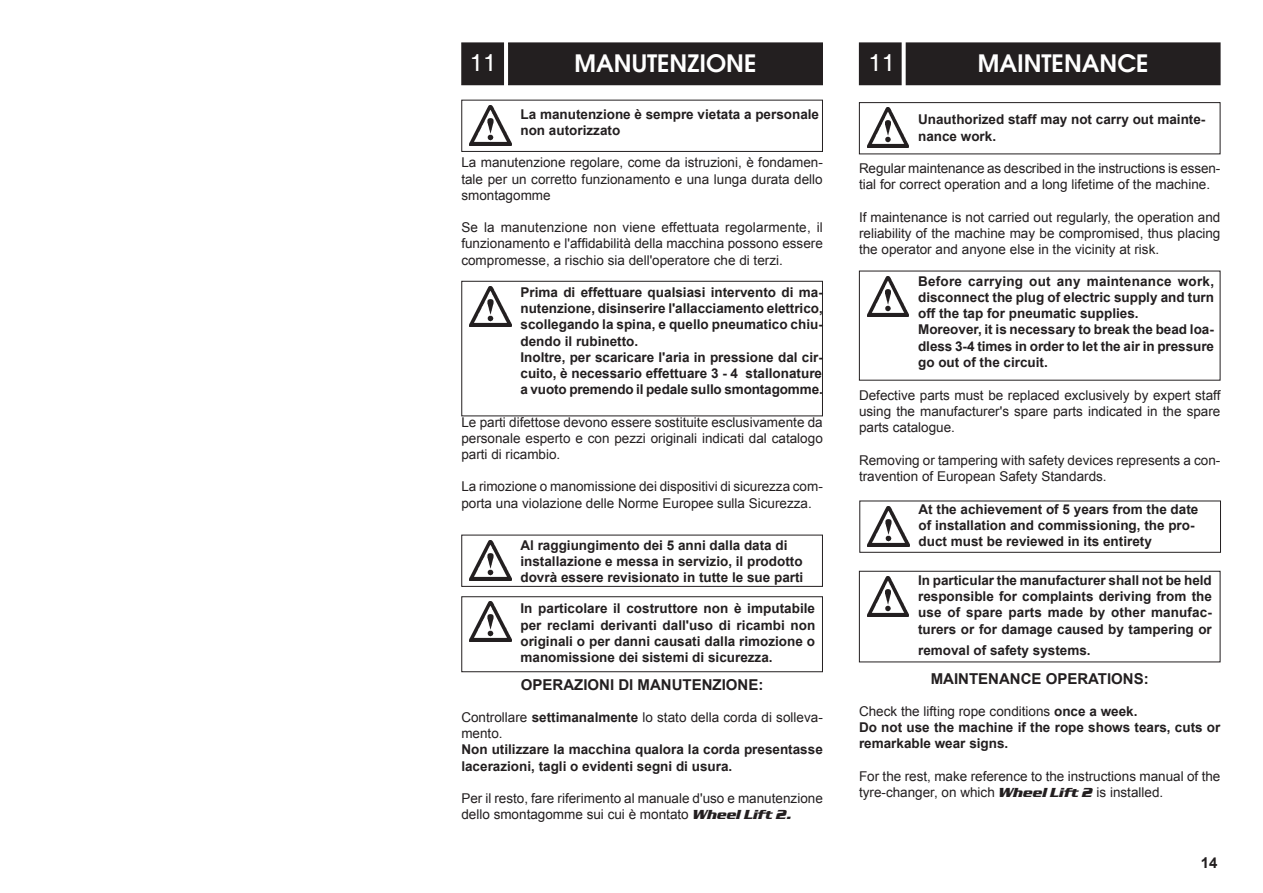
<style>
.page{position:relative;width:1263px;height:893px;background:#fff}
.page>*{position:absolute;margin:0;border:0;box-sizing:border-box;transform-origin:0 0}
.t1{font:600 24px "Avant Garde";color:#fff}
.t2{font:24px "Helvetica";color:#fff}
.t3{font:700 15px "Arial";color:#231f20}
.t4{font:700 13.5px/16.2px "Arial";color:#231f20}
.t5{font:13.5px/16.2px "Arial";color:#231f20}
.s1{font-weight:400}
.s2{font-family:"Serpentine D";font-weight:700;font-style:italic}
.s3{font-weight:700}
</style>
<div class="page">
<div style="left:508px;top:43px;width:314px;height:42px;background:#231f20"></div>
<div style="left:462px;top:43px;width:41px;height:42px;background:#231f20"></div>
<div style="left:461px;top:43px;width:43px;height:42px;border:1px solid #231f20"></div>
<div style="left:906px;top:43px;width:314px;height:42px;background:#231f20"></div>
<div style="left:859px;top:43px;width:42px;height:42px;background:#231f20"></div>
<img style="left:470px;top:105px;width:41px;height:40px">
<div style="left:461px;top:100px;width:362px;height:52px;border:1px solid #231f20"></div>
<img style="left:470px;top:286px;width:41px;height:40px">
<div style="left:461px;top:281px;width:362px;height:135px;border:1px solid #231f20"></div>
<img style="left:470px;top:602px;width:41px;height:40px">
<div style="left:461px;top:596px;width:362px;height:76px;border:1px solid #231f20"></div>
<img style="left:867px;top:576px;width:42px;height:40px">
<div style="left:859px;top:571px;width:361px;height:91px;border:1px solid #231f20"></div>
<img style="left:867px;top:276px;width:42px;height:40px">
<img style="left:867px;top:108px;width:42px;height:40px">
<div style="left:859px;top:102px;width:361px;height:52px;border:1px solid #231f20"></div>
<img style="left:470px;top:540px;width:41px;height:40px">
<div style="left:461px;top:535px;width:362px;height:52px;border:1px solid #231f20"></div>
<img style="left:868px;top:506px;width:41px;height:40px">
<div style="left:859px;top:501px;width:362px;height:52px;border:1px solid #231f20"></div>
<h1 class="t2" style="left:470px;top:49px;width:28px">11</h1>
<h1 class="t1" style="left:575px;top:47px;width:183px">MANUTENZIONE</h1>
<h1 class="t2" style="left:868px;top:49px;width:28px">11</h1>
<h1 class="t1" style="left:978px;top:47px;width:172px">MAINTENANCE</h1>
<p class="t4" style="left:520px;top:106px;width:300px">La manutenzione è sempre vietata a personale non autorizzato</p>
<p class="t5" style="left:461px;top:155px;width:363px;text-align:justify">La manutenzione regolare, come da istruzioni, è fondamen&shy;tale per un corretto funzionamento e una lunga durata dello smontagomme</p>
<p class="t5" style="left:461px;top:220px;width:363px;text-align:justify">Se la manutenzione non viene effettuata regolarmente, il funzionamento e l'affidabilità della macchina possono essere compromesse, a rischio sia dell'operatore che di terzi.</p>
<p class="t4" style="left:520px;top:285px;width:304px">Prima di effettuare qualsiasi intervento di ma&shy;nutenzione, disinserire l'allacciamento elettrico, scollegando la spina, e quello pneumatico chiu&shy;dendo il rubinetto.<br>Inoltre, per scaricare l'aria in pressione dal cir&shy;cuito, è necessario effettuare 3 - 4 stallonature a vuoto premendo il pedale sullo smontagomme.</p>
<p class="t5" style="left:461px;top:414px;width:363px;text-align:justify">Le parti difettose devono essere sostituite esclusivamente da personale esperto e con pezzi originali indicati dal catalogo parti di ricambio.</p>
<p class="t5" style="left:461px;top:479px;width:363px">La rimozione o manomissione dei dispositivi di sicurezza com&shy;porta una violazione delle Norme Europee sulla Sicurezza.</p>
<p class="t4" style="left:918px;top:112px;width:289px">Unauthorized staff may not carry out mainte&shy;nance work.</p>
<p class="t5" style="left:859px;top:160px;width:363px">Regular maintenance as described in the instructions is essen&shy;tial for correct operation and a long lifetime of the machine.</p>
<p class="t5" style="left:859px;top:209px;width:363px;text-align:justify">If maintenance is not carried out regularly, the operation and reliability of the machine may be compromised, thus placing the operator and anyone else in the vicinity at risk.</p>
<p class="t4" style="left:918px;top:273px;width:297px">Before carrying out any maintenance work, disconnect the plug of electric supply and turn off the tap for pneumatic supplies.<br>Moreover, it is necessary to break the bead loa&shy;dless 3-4 times in order to let the air in pressure go out of the circuit.</p>
<p class="t5" style="left:859px;top:387px;width:363px;text-align:justify">Defective parts must be replaced exclusively by expert staff using the manufacturer's spare parts indicated in the spare parts catalogue.</p>
<p class="t5" style="left:859px;top:452px;width:363px">Removing or tampering with safety devices represents a con&shy;travention of European Safety Standards.</p>
<p class="t4" style="left:918px;top:502px;width:281px">At the achievement of 5 years from the date of installation and commissioning, the pro&shy;duct must be reviewed in its entirety</p>
<p class="t4" style="left:520px;top:538px;width:284px">Al raggiungimento dei 5 anni dalla data di installazione e messa in servizio, il prodotto dovrà essere revisionato in tutte le sue parti</p>
<p class="t4" style="left:918px;top:572px;width:295px;text-align:justify">In particular the manufacturer shall not be held responsible for complaints deriving from the use of spare parts made by other manufac&shy;turers or for damage caused by tampering or</p>
<p class="t4" style="left:918px;top:643px;width:174px">removal of safety systems.</p>
<p class="t3" style="left:931px;top:668px;width:220px">MAINTENANCE OPERATIONS:</p>
<p class="t4" style="left:859px;top:704px;width:363px"><span class="s1">Check the lifting rope conditions</span> once a week.<br>Do not use the machine if the rope shows tears, cuts or remarkable wear signs.</p>
<p class="t5" style="left:859px;top:768px;width:363px">For the rest, make reference to the instructions manual of the tyre-changer, on which <span class="s2">Wheel Lift 2</span> is installed.</p>
<p class="t4" style="left:520px;top:601px;width:296px;text-align:justify">In particolare il costruttore non è imputabile per reclami derivanti dall'uso di ricambi non originali o per danni causati dalla rimozione o manomissione dei sistemi di sicurezza.</p>
<p class="t3" style="left:521px;top:674px;width:244px">OPERAZIONI DI MANUTENZIONE:</p>
<p class="t5" style="left:461px;top:709px;width:363px">Controllare <span class="s3">settimanalmente</span> lo stato della corda di solleva&shy;mento.</p>
<p class="t4" style="left:461px;top:742px;width:363px">Non utilizzare la macchina qualora la corda presentasse lacerazioni, tagli o evidenti segni di usura.</p>
<p class="t5" style="left:461px;top:790px;width:363px">Per il resto, fare riferimento al manuale d'uso e manutenzione dello smontagomme sui cui è montato <span class="s2">Wheel Lift 2.</span></p>
<p class="t3" style="left:1201px;top:853px;width:18px">14</p>
</div>
